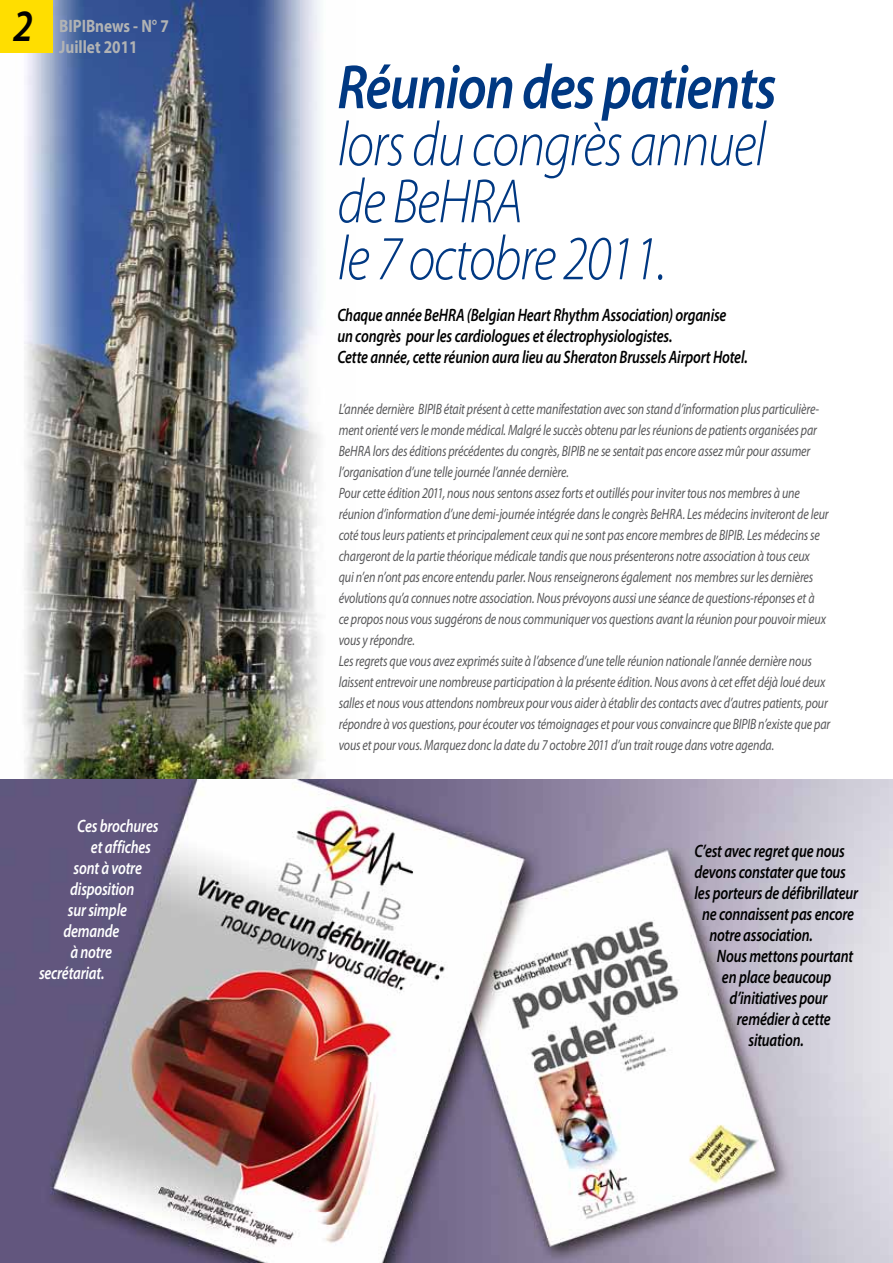
<style>
.page{position:relative;width:893px;height:1263px;background:#fff}
.page>*{position:absolute;margin:0;border:0;box-sizing:border-box;transform-origin:0 0}
.t1{font:italic 300 63px/57px "Myriad Pro";letter-spacing:-.025em;color:#003882;scale:.85 1}
.t2{font:italic 600 63px "Myriad Pro";letter-spacing:-.025em;color:#003882;scale:.85 1}
.t3{font:italic 600 45px "Myriad Pro";color:#000;scale:.85 1}
.t4{font:italic 600 18px/21px "Myriad Pro";letter-spacing:-.015em;color:#000;scale:.8 1}
.t5{font:italic 600 18px "Myriad Pro";letter-spacing:-.015em;color:#fff;scale:.8 1}
.t6{font:700 18px/21px "Myriad Pro";color:#b1b3b4;scale:.85 1}
.t7{font:italic 15px/21px "Myriad Pro";letter-spacing:-.01em;color:#58585a;scale:.8 1}
</style>
<div class="page">
<img style="left:0;top:0;width:356px;height:780px">
<img style="left:0;top:780px;width:893px;height:483px">
<div style="left:0;top:0;width:53px;height:53px;background:#ffde00"></div>
<h2 class="t3" style="left:13px;top:-3px;width:25px">2</h2>
<p class="t6" style="left:59px;top:15px;width:131px">BIPIBnews - N° 7<br>Juillet 2011</p>
<p class="t5" style="left:77px;top:815px;width:103px">Ces brochures</p>
<p class="t5" style="left:91px;top:836px;width:77px">et affiches</p>
<p class="t5" style="left:74px;top:857px;width:87px">sont à votre</p>
<p class="t5" style="left:70px;top:878px;width:82px">disposition</p>
<p class="t5" style="left:68px;top:899px;width:75px">sur simple</p>
<p class="t5" style="left:63px;top:920px;width:72px">demande</p>
<p class="t5" style="left:70px;top:941px;width:54px">à notre</p>
<p class="t5" style="left:39px;top:962px;width:83px">secrétariat.</p>
<h1 class="t2" style="left:337px;top:47px;width:518px">Réunion des patients</h1>
<h1 class="t1" style="left:337px;top:115px;width:506px">lors du congrès annuel de BeHRA<br>le 7 octobre 2011.</h1>
<p class="t4" style="left:337px;top:304px;width:515px">Chaque année BeHRA (Belgian Heart Rhythm Association) organise<br>un congrès pour les cardiologues et électrophysiologistes.<br>Cette année, cette réunion aura lieu au Sheraton Brussels Airport Hotel.</p>
<p class="t7" style="left:339px;top:398px;width:616px">L’année dernière BIPIB était présent à cette manifestation avec son stand d’information plus particulière&shy;ment orienté vers le monde médical. Malgré le succès obtenu par les réunions de patients organisées par BeHRA lors des éditions précédentes du congrès, BIPIB ne se sentait pas encore assez mûr pour assumer l’organisation d’une telle journée l’année dernière.<br>Pour cette édition 2011, nous nous sentons assez forts et outillés pour inviter tous nos membres à une réunion d’information d’une demi-journée intégrée dans le congrès BeHRA. Les médecins inviteront de leur coté tous leurs patients et principalement ceux qui ne sont pas encore membres de BIPIB. Les médecins se chargeront de la partie théorique médicale tandis que nous présenterons notre association à tous ceux<br>qui n’en n’ont pas encore entendu parler. Nous renseignerons également nos membres sur les dernières évolutions qu’a connues notre association. Nous prévoyons aussi une séance de questions-réponses et à<br>ce propos nous vous suggérons de nous communiquer vos questions avant la réunion pour pouvoir mieux vous y répondre.<br>Les regrets que vous avez exprimés suite à l’absence d’une telle réunion nationale l’année dernière nous laissent entrevoir une nombreuse participation à la présente édition. Nous avons à cet effet déjà loué deux salles et nous vous attendons nombreux pour vous aider à établir des contacts avec d’autres patients, pour répondre à vos questions, pour écouter vos témoignages et pour vous convaincre que BIPIB n’existe que par vous et pour vous. Marquez donc la date du 7 octobre 2011 d’un trait rouge dans votre agenda.</p>
<p class="t4" style="left:694px;top:840px;width:189px">C’est avec regret que nous</p>
<p class="t4" style="left:694px;top:861px;width:191px">devons constater que tous</p>
<p class="t4" style="left:694px;top:882px;width:206px">les porteurs de défibrillateur</p>
<p class="t4" style="left:702px;top:903px;width:192px">ne connaissent pas encore</p>
<p class="t4" style="left:709px;top:924px;width:131px">notre association.</p>
<p class="t4" style="left:717px;top:945px;width:172px">Nous mettons pourtant</p>
<p class="t4" style="left:722px;top:966px;width:138px">en place beaucoup</p>
<p class="t4" style="left:729px;top:987px;width:124px">d’initiatives pour</p>
<p class="t4" style="left:737px;top:1008px;width:119px">remédier à cette</p>
<p class="t4" style="left:748px;top:1029px;width:71px">situation.</p>
</div>
